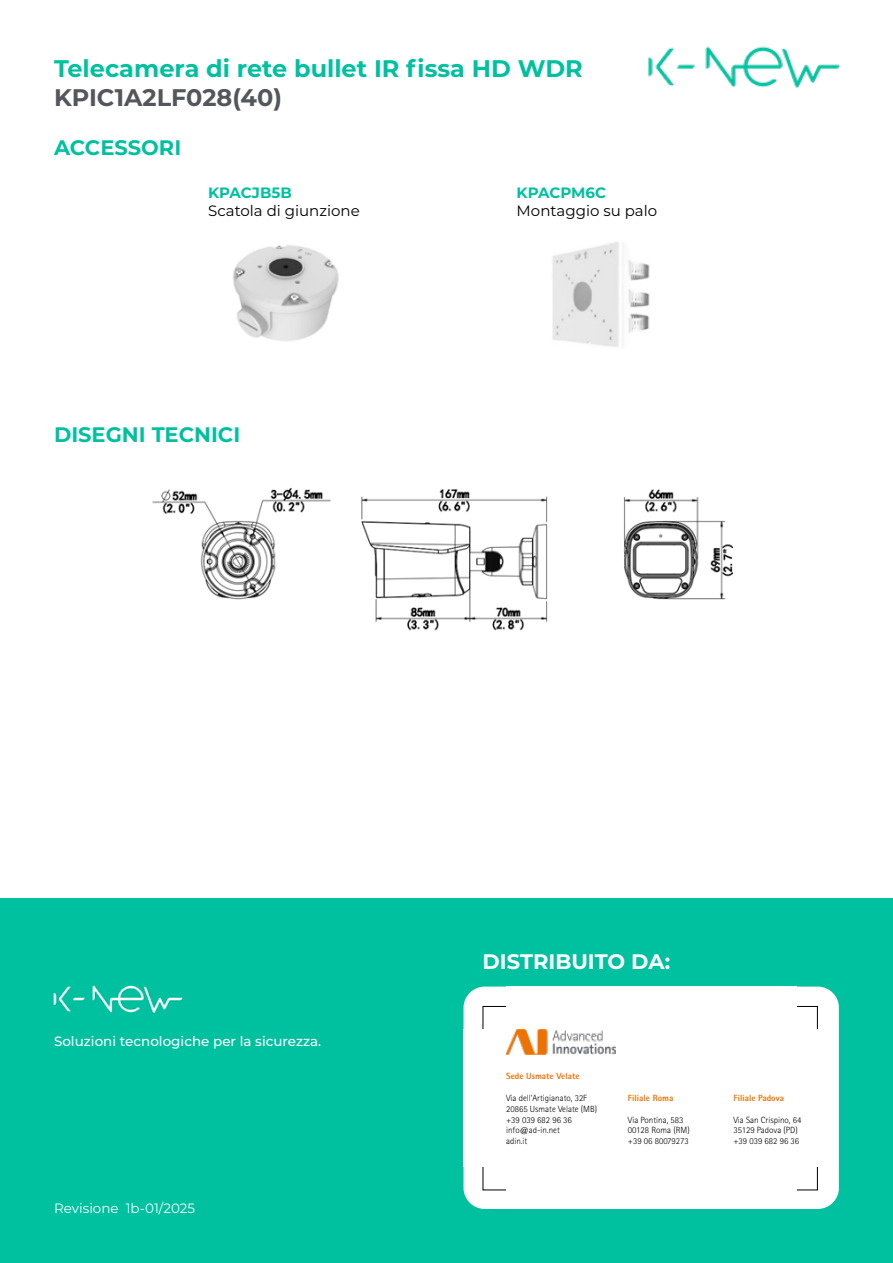
<style>
.page{position:relative;width:893px;height:1263px;background:#fff}
.page>*{position:absolute;margin:0;border:0;box-sizing:border-box;transform-origin:0 0}
.t1{font:700 24px "Montserrat";color:#00c19f}
.t2{font:700 24px "Montserrat";color:#53565a}
.t3{font:700 21px "Montserrat";color:#00c19f}
.t4{font:700 21px "Montserrat";color:#fff}
.t5{font:15px "Montserrat";color:#000}
.t6{font:700 15px "Montserrat";color:#00c19f}
.t7{font:500 13.5px "Montserrat";color:#fff}
.t8{font:13.5px "Montserrat";color:#fff}
.t9{font:300 9px/10.8px "Rotis Sans Serif Std";color:#000}
.t10{font:800 9px "Rotis Sans Serif Std";color:#ee7203}
</style>
<div class="page">
<div style="left:0;top:898px;width:893px;height:365px;background:#00c19f"></div>
<div style="left:463px;top:986px;width:376px;height:223px;background:#fff;border-radius:21px"></div>
<img style="left:506px;top:1029px;width:110px;height:26px">
<img style="left:53px;top:985px;width:130px;height:28px">
<img style="left:648px;top:46px;width:192px;height:42px">
<img style="left:152px;top:487px;width:582px;height:144px">
<img style="left:233px;top:245px;width:106px;height:96px">
<img style="left:552px;top:242px;width:98px;height:105px">
<h1 class="t1" style="left:54px;top:51px;width:530px">Telecamera di rete bullet IR fissa HD WDR</h1>
<h1 class="t2" style="left:54px;top:80px;width:229px">KPIC1A2LF028(40)</h1>
<h2 class="t3" style="left:54px;top:133px;width:129px">ACCESSORI</h2>
<h3 class="t6" style="left:208px;top:182px;width:85px">KPACJB5B</h3>
<h3 class="t5" style="left:208px;top:200px;width:153px">Scatola di giunzione</h3>
<h2 class="t3" style="left:54px;top:420px;width:188px">DISEGNI TECNICI</h2>
<h3 class="t6" style="left:517px;top:182px;width:91px">KPACPM6C</h3>
<h3 class="t5" style="left:517px;top:200px;width:142px">Montaggio su palo</h3>
<h3 class="t7" style="left:54px;top:1032px;width:269px">Soluzioni tecnologiche per la sicurezza.</h3>
<h3 class="t8" style="left:54px;top:1198px;width:143px">Revisione 1b-01/2025</h3>
<h2 class="t4" style="left:483px;top:946px;width:189px">DISTRIBUITO DA:</h2>
<p class="t10" style="left:506px;top:1070px;width:75px">Sede Usmate Velate</p>
<p class="t9" style="left:506px;top:1092px;width:92px">Via dell’Artigianato, 32F<br>20865 Usmate Velate (MB) +39 039 682 96 36 info@ad-in.net<br>adin.it</p>
<p class="t10" style="left:628px;top:1092px;width:47px">Filiale Roma</p>
<p class="t9" style="left:628px;top:1114px;width:63px">Via Pontina, 583<br>00128 Roma (RM) +39 06 80079273</p>
<p class="t10" style="left:733px;top:1092px;width:52px">Filiale Padova</p>
<p class="t9" style="left:733px;top:1114px;width:69px">Via San Crispino, 64<br>35129 Padova (PD) +39 039 682 96 36</p>
</div>
